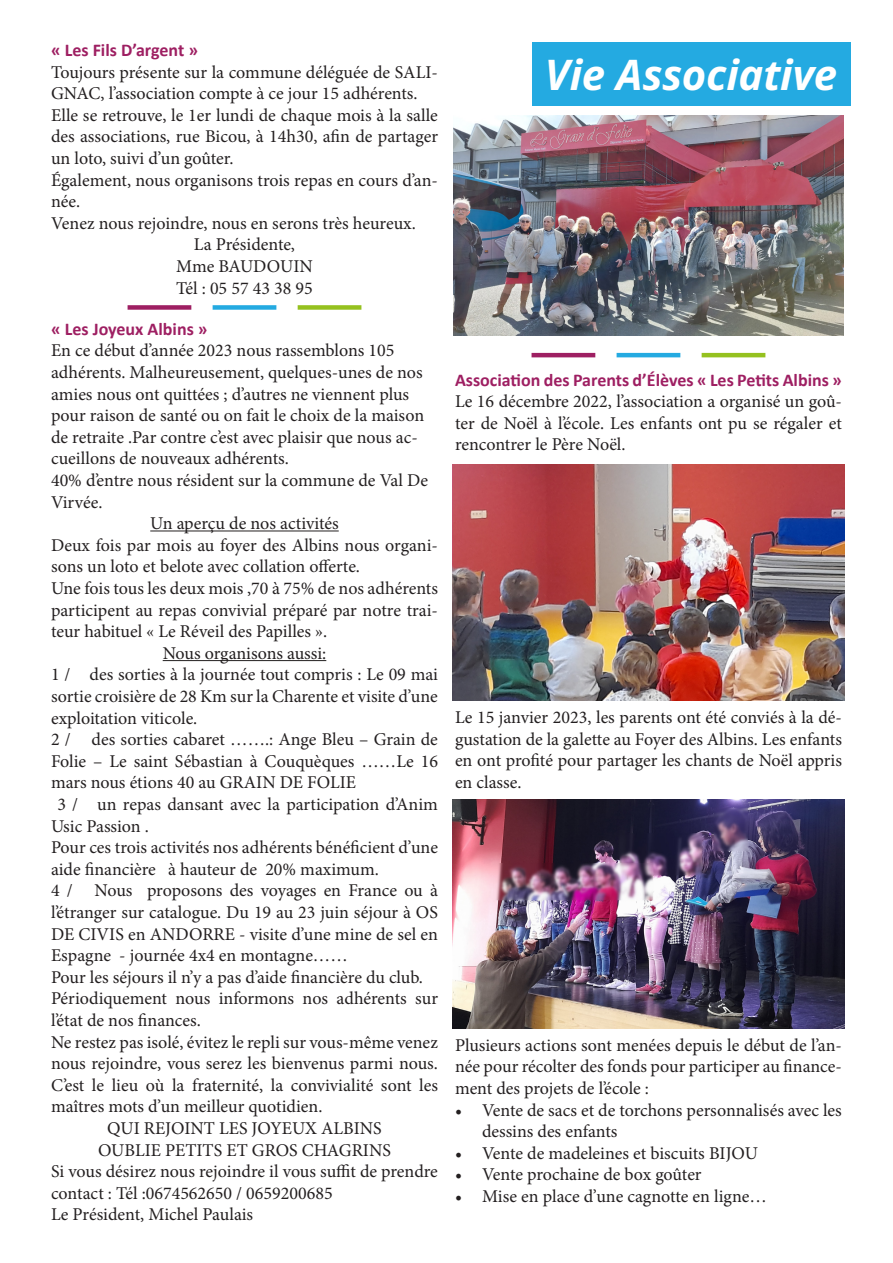
<style>
.page{position:relative;width:893px;height:1263px;background:#fff}
.page>*{position:absolute;margin:0;border:0;box-sizing:border-box;transform-origin:0 0}
.t1{font:italic 42px "Open Sans";letter-spacing:-.005em;color:#fff}
.Journal_VDV_Asso{font:18px/21.6px "Minion Pro";color:#231f20}
.Journal_VDV_Asso-2{font:700 18px "Calibri";color:#9e1f62}
</style>
<div class="page">
<div style="left:531px;top:43px;width:319px;height:63px;background:#24aae1"></div>
<hr style="left:150px;top:530px;width:189px;height:1px;background:#231f20">
<hr style="left:163px;top:660px;width:163px;height:1px;background:#231f20">
<img style="left:454px;top:116px;width:389px;height:219px">
<img style="left:453px;top:464px;width:391px;height:236px">
<img style="left:453px;top:799px;width:391px;height:229px">
<div style="left:128px;top:305px;width:63px;height:5px;background:#9e1f62"></div>
<div style="left:213px;top:305px;width:63px;height:5px;background:#24aae1"></div>
<div style="left:298px;top:305px;width:63px;height:5px;background:#95c11f"></div>
<hr style="left:531px;top:353px;width:64px;height:4px;background:#9e1f62">
<hr style="left:617px;top:353px;width:63px;height:4px;background:#24aae1">
<hr style="left:702px;top:353px;width:63px;height:4px;background:#95c11f">
<p class="Journal_VDV_Asso-2" style="left:51px;top:37px;width:149px">« Les Fils D’argent »</p>
<p class="Journal_VDV_Asso" style="left:51px;top:61px;width:388px">Toujours présente sur la commune déléguée de SALI-<br>GNAC, l’association compte à ce jour 15 adhérents.</p>
<p class="Journal_VDV_Asso" style="left:51px;top:104px;width:388px;text-align:justify">Elle se retrouve, le 1er lundi de chaque mois à la salle des associations, rue Bicou, à 14h30, afin de partager un loto, suivi d’un goûter.</p>
<p class="Journal_VDV_Asso" style="left:51px;top:169px;width:388px">Également, nous organisons trois repas en cours d’an&shy;née.</p>
<p class="Journal_VDV_Asso" style="left:51px;top:212px;width:366px">Venez nous rejoindre, nous en serons très heureux.</p>
<p class="Journal_VDV_Asso" style="left:194px;top:234px;width:103px">La Présidente,</p>
<p class="Journal_VDV_Asso" style="left:176px;top:256px;width:138px">Mme BAUDOUIN</p>
<p class="Journal_VDV_Asso" style="left:176px;top:277px;width:138px">Tél : 05 57 43 38 95</p>
<p class="Journal_VDV_Asso-2" style="left:51px;top:316px;width:158px">« Les Joyeux Albins »</p>
<p class="Journal_VDV_Asso" style="left:51px;top:340px;width:375px">En ce début d’année 2023 nous rassemblons 105 adhérents. Malheureusement, quelques-unes de nos amies nous ont quittées ; d’autres ne viennent plus pour raison de santé ou on fait le choix de la maison de retraite .Par contre c’est avec plaisir que nous ac&shy;cueillons de nouveaux adhérents.</p>
<p class="Journal_VDV_Asso" style="left:51px;top:469px;width:379px">40% d’entre nous résident sur la commune de Val De<br>Virvée.</p>
<p class="Journal_VDV_Asso" style="left:150px;top:513px;width:190px">Un aperçu de nos activités</p>
<p class="Journal_VDV_Asso" style="left:51px;top:534px;width:388px">Deux fois par mois au foyer des Albins nous organi&shy;sons un loto et belote avec collation offerte.</p>
<p class="Journal_VDV_Asso" style="left:51px;top:577px;width:388px;text-align:justify">Une fois tous les deux mois ,70 à 75% de nos adhérents participent au repas convivial préparé par notre trai&shy;teur habituel « Le Réveil des Papilles ».</p>
<p class="Journal_VDV_Asso" style="left:163px;top:642px;width:165px">Nous organisons aussi:</p>
<p class="Journal_VDV_Asso" style="left:51px;top:664px;width:388px;text-align:justify">1 / des sorties à la journée tout compris : Le 09 mai sortie croisière de 28 Km sur la Charente et visite d’une exploitation viticole.</p>
<p class="Journal_VDV_Asso" style="left:51px;top:729px;width:388px;text-align:justify">2 / des sorties cabaret …….: Ange Bleu – Grain de Folie – Le saint Sébastian à Couquèques ……Le 16 mars nous étions 40 au GRAIN DE FOLIE</p>
<p class="Journal_VDV_Asso" style="left:51px;top:793px;width:388px;text-indent:6px">3 / un repas dansant avec la participation d’Anim<br>Usic Passion .</p>
<p class="Journal_VDV_Asso" style="left:51px;top:837px;width:388px">Pour ces trois activités nos adhérents bénéficient d’une aide financière à hauteur de 20% maximum.</p>
<p class="Journal_VDV_Asso" style="left:51px;top:880px;width:388px;text-align:justify">4 / Nous proposons des voyages en France ou à l’étranger sur catalogue. Du 19 au 23 juin séjour à OS DE CIVIS en ANDORRE - visite d’une mine de sel en Espagne - journée 4x4 en montagne……</p>
<p class="Journal_VDV_Asso" style="left:51px;top:966px;width:374px">Pour les séjours il n’y a pas d’aide financière du club.</p>
<p class="Journal_VDV_Asso" style="left:51px;top:988px;width:388px">Périodiquement nous informons nos adhérents sur l’état de nos finances.</p>
<p class="Journal_VDV_Asso" style="left:51px;top:1031px;width:388px;text-align:justify">Ne restez pas isolé, évitez le repli sur vous-même venez nous rejoindre, vous serez les bienvenus parmi nous.<br>C’est le lieu où la fraternité, la convivialité sont les maîtres mots d’un meilleur quotidien.</p>
<p class="Journal_VDV_Asso" style="left:107px;top:1117px;width:276px">QUI REJOINT LES JOYEUX ALBINS</p>
<p class="Journal_VDV_Asso" style="left:98px;top:1139px;width:294px">OUBLIE PETITS ET GROS CHAGRINS</p>
<p class="Journal_VDV_Asso" style="left:51px;top:1161px;width:388px">Si vous désirez nous rejoindre il vous suffit de prendre contact : Tél :0674562650 / 0659200685</p>
<p class="Journal_VDV_Asso" style="left:51px;top:1204px;width:204px">Le Président, Michel Paulais</p>
<h1 class="t1" style="left:545px;top:45px;width:294px">Vie Associative</h1>
<p class="Journal_VDV_Asso-2" style="left:455px;top:367px;width:388px">Association des Parents d’Élèves « Les Petits Albins »</p>
<p class="Journal_VDV_Asso" style="left:455px;top:391px;width:388px;text-align:justify">Le 16 décembre 2022, l’association a organisé un goû&shy;ter de Noël à l’école. Les enfants ont pu se régaler et rencontrer le Père Noël.</p>
<p class="Journal_VDV_Asso" style="left:455px;top:706px;width:388px;text-align:justify">Le 15 janvier 2023, les parents ont été conviés à la dé&shy;gustation de la galette au Foyer des Albins. Les enfants en ont profité pour partager les chants de Noël appris en classe.</p>
<p class="Journal_VDV_Asso" style="left:455px;top:1034px;width:388px;text-align:justify">Plusieurs actions sont menées depuis le début de l’an&shy;née pour récolter des fonds pour participer au finance&shy;ment des projets de l’école :</p>
<p class="Journal_VDV_Asso" style="left:482px;top:1099px;width:361px;text-indent:-27px">• Vente de sacs et de torchons personnalisés avec les dessins des enfants</p>
<p class="Journal_VDV_Asso" style="left:455px;top:1142px;width:304px">• Vente de madeleines et biscuits BIJOU</p>
<p class="Journal_VDV_Asso" style="left:455px;top:1164px;width:248px">• Vente prochaine de box goûter</p>
<p class="Journal_VDV_Asso" style="left:455px;top:1185px;width:313px">• Mise en place d’une cagnotte en ligne…</p>
</div>
